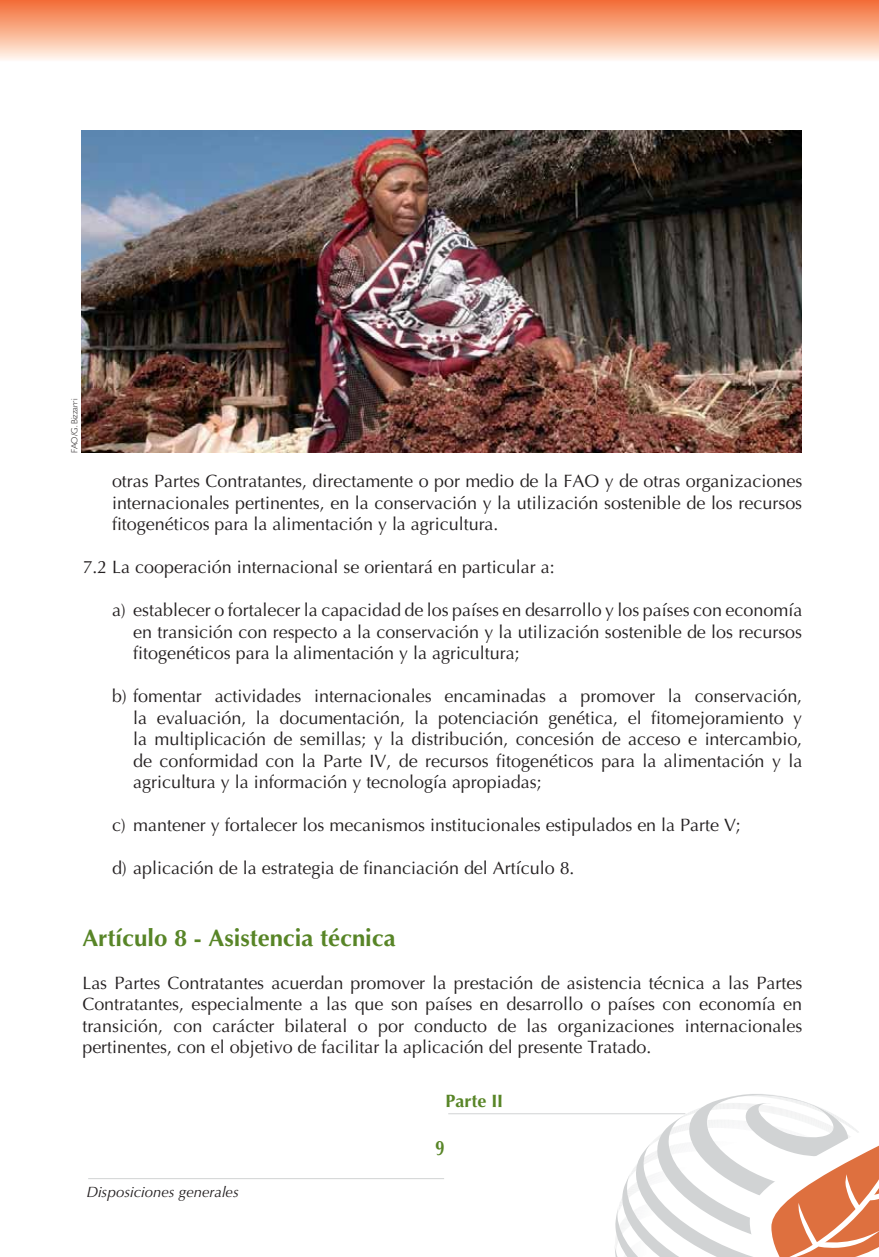
<style>
.page{position:relative;width:879px;height:1257px;background:#fff}
.page>*{position:absolute;margin:0;border:0;box-sizing:border-box;transform-origin:0 0}
.t1{font:700 23.85px "Optima";color:#588527}
.t2{font:700 20.85px "Optima";color:#588527;scale:.8 1}
.t3{font:17.85px/21.5px "Optima";color:#231f20;text-align:justify}
.t4{font:700 17.85px "Optima";color:#588527}
.t5{font:italic 15px "Optima";color:#231f20}
.t6{font:300 9px "Gill Sans";color:#231f20}
</style>
<div class="page">
<svg style="left:614px;top:1094px;width:265px;height:163px"></svg>
<div style="left:0;top:0;width:879px;height:61px;background:linear-gradient(to bottom,#f36b32,#fff7ed)"></div>
<hr style="left:88px;top:1178px;width:356px;height:1px;background:#d1d3d4">
<hr style="left:448px;top:1113px;width:237px;height:1px;background:#d1d3d4">
<img style="left:82px;top:131px;width:719px;height:321px">
<p class="t6" style="left:71px;top:453px;width:56px;rotate:-90deg">FAO/G. Bizzarri</p>
<p class="t3" style="left:112px;top:472px;width:691px">otras Partes Contratantes, directamente o por medio de la FAO y de otras organizaciones internacionales pertinentes, en la conservación y la utilización sostenible de los recursos fitogenéticos para la alimentación y la agricultura.</p>
<p class="t3" style="left:82px;top:558px;width:474px">7.2 La cooperación internacional se orientará en particular a:</p>
<p class="t3" style="left:133px;top:601px;width:670px;text-indent:-21px">a) establecer o fortalecer la capacidad de los países en desarrollo y los países con economía en transición con respecto a la conservación y la utilización sostenible de los recursos fitogenéticos para la alimentación y la agricultura;</p>
<p class="t3" style="left:133px;top:687px;width:670px;text-indent:-21px">b) fomentar actividades internacionales encaminadas a promover la conservación, la evaluación, la documentación, la potenciación genética, el fitomejoramiento y la multiplicación de semillas; y la distribución, concesión de acceso e intercambio, de conformidad con la Parte IV, de recursos fitogenéticos para la alimentación y la agricultura y la información y tecnología apropiadas;</p>
<p class="t3" style="left:112px;top:816px;width:630px">c) mantener y fortalecer los mecanismos institucionales estipulados en la Parte V;</p>
<p class="t3" style="left:112px;top:859px;width:464px">d) aplicación de la estrategia de financiación del Artículo 8.</p>
<h1 class="t1" style="left:82px;top:928px;width:315px">Artículo 8 - Asistencia técnica</h1>
<p class="t3" style="left:82px;top:974px;width:721px">Las Partes Contratantes acuerdan promover la prestación de asistencia técnica a las Partes Contratantes, especialmente a las que son países en desarrollo o países con economía en transición, con carácter bilateral o por conducto de las organizaciones internacionales pertinentes, con el objetivo de facilitar la aplicación del presente Tratado.</p>
<p class="t4" style="left:445px;top:1093px;width:59px">Parte II</p>
<p class="t5" style="left:86px;top:1185px;width:154px">Disposiciones generales</p>
<p class="t2" style="left:435px;top:1139px;width:13px">9</p>
</div>
